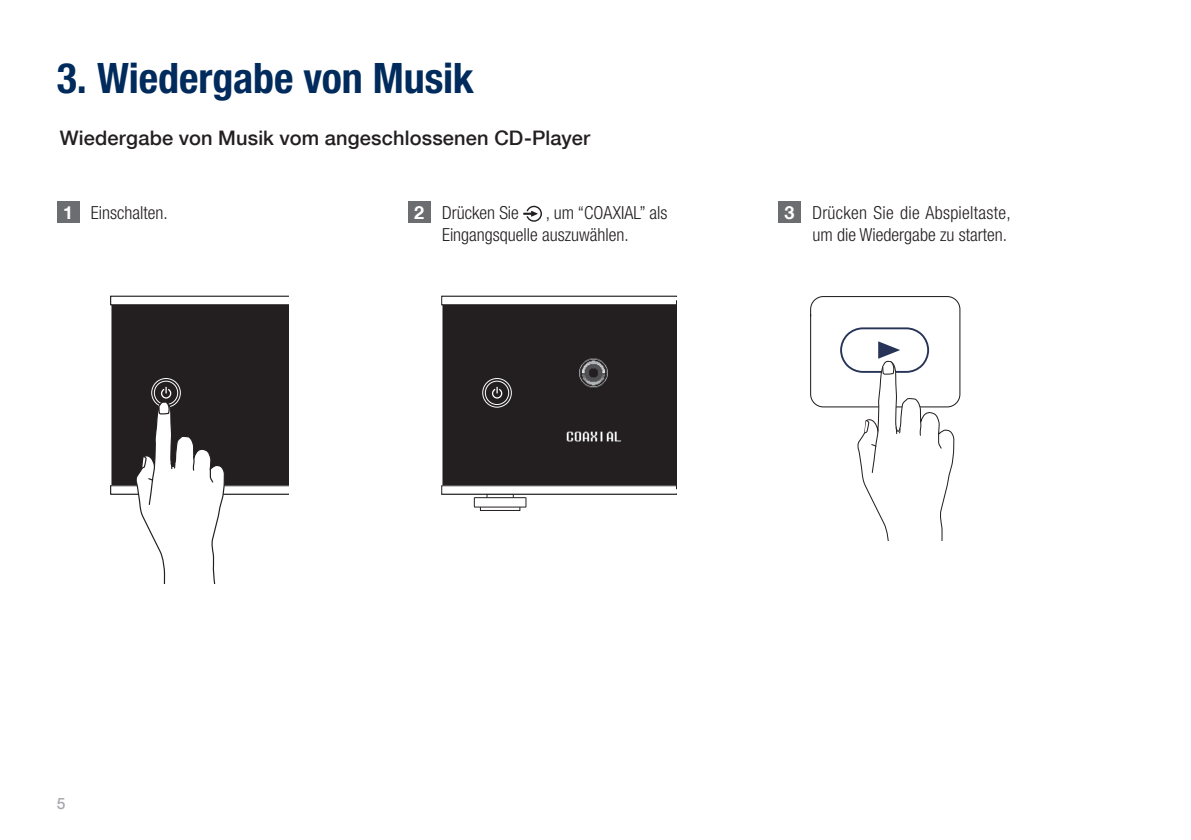
<style>
.page{position:relative;width:1191px;height:840px;background:#fff}
.page>*{position:absolute;margin:0;border:0;box-sizing:border-box;transform-origin:0 0}
.t1{font:700 condensed 42px "Helvetica Neue LT Pro";letter-spacing:-.005em;color:#002b5c}
.t2{font:500 20px "Helvetica Neue LT Com";letter-spacing:.01em;color:#231f20}
.t3{font:300 condensed 18px/22px "Helvetica Neue LT Pro";color:#231f20}
.t4{font:700 18px "Helvetica Neue LT Com";color:#fff}
.t5{font:500 15.6px "Helvetica Neue LT Com";color:#a8a9ad}
</style>
<div class="page">
<svg style="left:523px;top:206px;width:19px;height:16px"></svg>
<div style="left:57px;top:201px;width:22px;height:22px;background:#6c6d70"></div>
<div style="left:408px;top:201px;width:22px;height:22px;background:#6c6d70"></div>
<div style="left:778px;top:201px;width:22px;height:22px;background:#6c6d70"></div>
<div style="left:443px;top:305px;width:233px;height:180px;background:#231f20"></div>
<div style="left:486px;top:493px;width:28px;height:8px;border:1px solid #231f20"></div>
<svg style="left:480px;top:503px;width:40px;height:7px"></svg>
<svg style="left:441px;top:295px;width:235px;height:10px"></svg>
<svg style="left:441px;top:485px;width:235px;height:9px"></svg>
<svg style="left:482px;top:378px;width:30px;height:29px"></svg>
<div style="left:474px;top:497px;width:52px;height:10px;background:#fff"></div>
<div style="left:474px;top:497px;width:52px;height:10px;border:1px solid #231f20"></div>
<svg style="left:110px;top:295px;width:178px;height:288px"></svg>
<div style="left:810px;top:296px;width:150px;height:111px;background:#fff;border:1px solid #231f20;border-radius:13px"></div>
<svg style="left:839px;top:327px;width:116px;height:212px"></svg>
<img style="left:549px;top:355px;width:88px;height:88px">
<h1 class="t1" style="left:57px;top:52px;width:418px">3. Wiedergabe von Musik</h1>
<p class="t2" style="left:60px;top:126px;width:532px">Wiedergabe von Musik vom angeschlossenen CD-Player</p>
<p class="t3" style="left:91px;top:202px;width:78px">Einschalten.</p>
<p class="t3" style="left:442px;top:202px;width:78px">Drücken Sie</p>
<p class="t3" style="left:442px;top:202px;width:227px;text-indent:104px">, um “COAXIAL” als<br>Eingangsquelle auszuwählen.</p>
<p class="t3" style="left:812px;top:202px;width:200px">Drücken Sie die Abspieltaste, um die Wiedergabe zu starten.</p>
<p class="t4" style="left:63px;top:201px;width:12px">1</p>
<p class="t4" style="left:414px;top:201px;width:12px">2</p>
<p class="t4" style="left:784px;top:201px;width:12px">3</p>
<p class="t5" style="left:57px;top:793px;width:10px">5</p>
</div>
